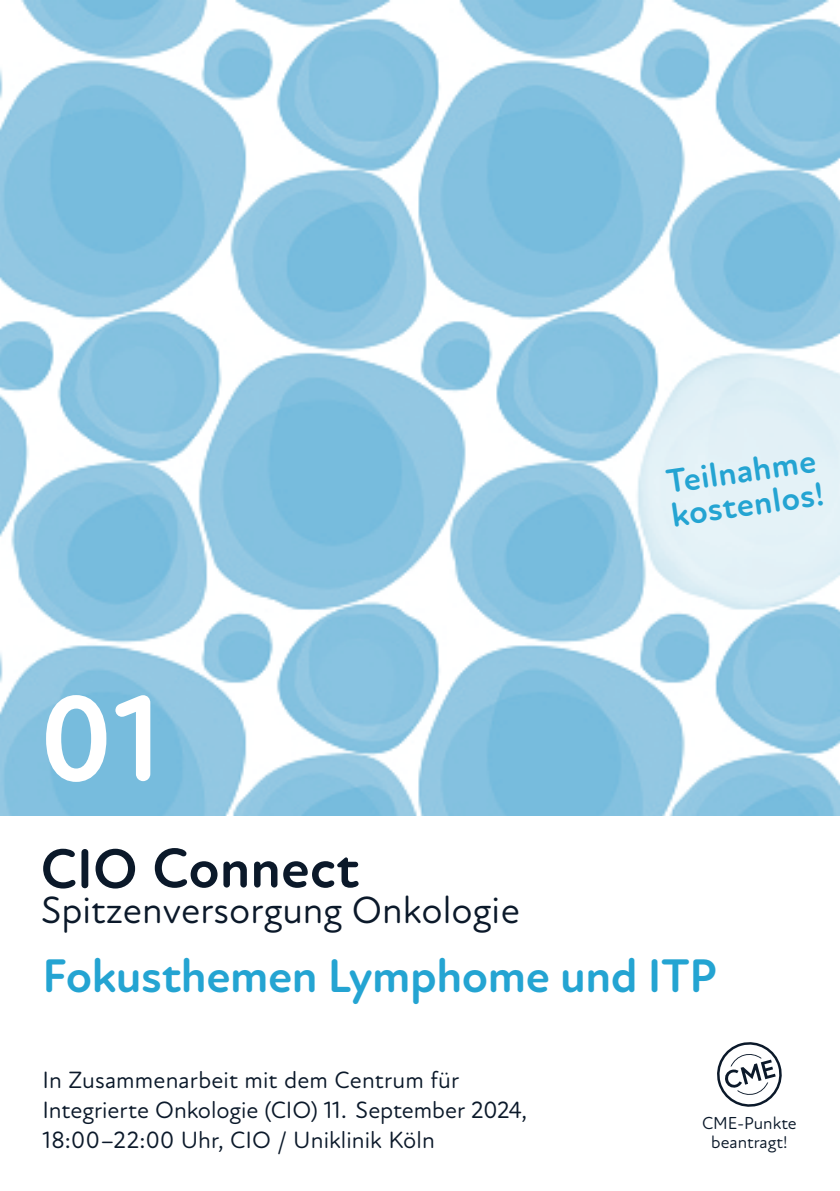
<style>
.page{position:relative;width:840px;height:1191px;background:#fff}
.page>*{position:absolute;margin:0;border:0;box-sizing:border-box;transform-origin:0 0}
.t1{font:700 124px "New Atten Round";color:#fff}
.t2{font:700 56.8px "New Atten Round";color:#0b192a}
.t3{font:700 48px "New Atten Round";letter-spacing:-.01em;color:#24a4d2}
.t4{font:38.6px "New Atten Round";color:#0b192a}
.t5{font:700 34px/34px "New Atten Round";color:#24a4d2}
.t6{font:24px/30px "New Atten Round";letter-spacing:.005em;color:#0b192a}
.t7{font:17.6px/19.6px "New Atten Round";color:#0b192a;text-align:center}
</style>
<div class="page">
<img style="left:0;top:0;width:839px;height:815px">
<svg style="left:717px;top:1042px;width:65px;height:65px"></svg>
<h1 class="t1" style="left:40px;top:665px;width:123px">01</h1>
<h2 class="t2" style="left:41px;top:834px;width:320px">CIO Connect</h2>
<h3 class="t4" style="left:41px;top:887px;width:480px">Spitzenversorgung Onkologie</h3>
<h3 class="t5" style="left:664px;top:465px;width:155px;rotate:-8deg">Teilnahme kostenlos!</h3>
<h3 class="t3" style="left:43px;top:946px;width:675px">Fokusthemen Lymphome und ITP</h3>
<p class="t6" style="left:43px;top:1065px;width:486px">In Zusammenarbeit mit dem Centrum für<br>Integrierte Onkologie (CIO) 11. September 2024,<br>18:00–22:00 Uhr, CIO / Uniklinik Köln</p>
<p class="t7" style="left:701px;top:1113px;width:96px">CME-Punkte beantragt!</p>
</div>
